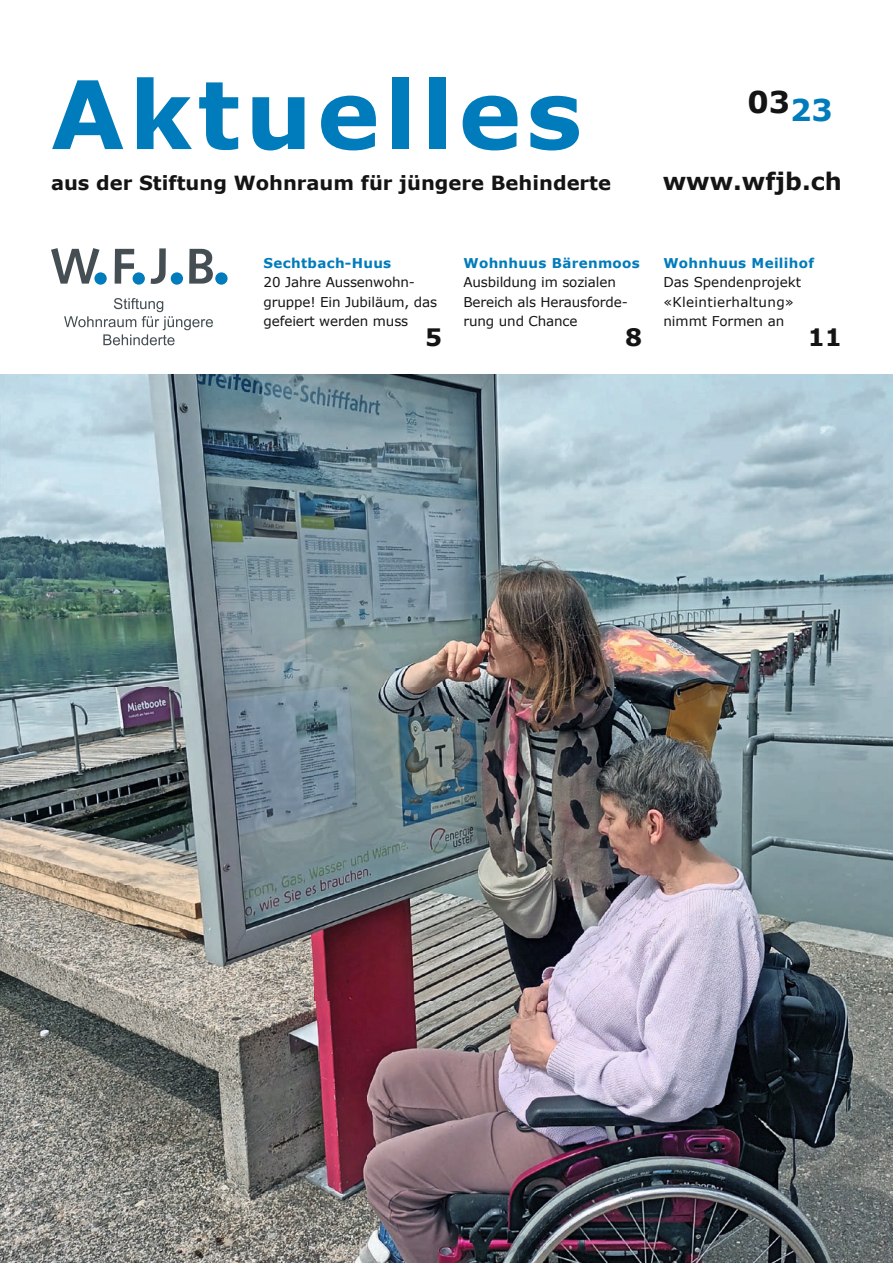
<style>
.page{position:relative;width:893px;height:1263px;background:#fff}
.page>*{position:absolute;margin:0;border:0;box-sizing:border-box;transform-origin:0 0}
.t1{font:700 94.5px "Verdana";letter-spacing:.05em;color:#007bbb}
.t2{font:700 30px "Verdana";color:#131413}
.t3{font:700 24px "Verdana";color:#131413}
.t4{font:700 19.5px "Verdana";color:#131413}
.t5{font:13.5px/19.5px "Verdana";letter-spacing:-.01em;color:#131413}
.t6{font:700 13.5px "Verdana";letter-spacing:.025em;color:#007bbb}
.s1{color:#007bbb}
</style>
<div class="page">
<svg style="left:189px;top:249px;width:24px;height:35px"></svg>
<svg style="left:115px;top:249px;width:19px;height:35px"></svg>
<svg style="left:51px;top:248px;width:48px;height:36px"></svg>
<svg style="left:94px;top:272px;width:13px;height:13px"></svg>
<div style="left:133px;top:272px;width:12px;height:13px;background:#007bbb;border-radius:50%"></div>
<div style="left:171px;top:272px;width:12px;height:13px;background:#007bbb;border-radius:50%"></div>
<svg style="left:215px;top:272px;width:13px;height:13px"></svg>
<svg style="left:151px;top:248px;width:15px;height:36px"></svg>
<svg style="left:64px;top:298px;width:149px;height:47px"></svg>
<img style="left:0;top:375px;width:893px;height:888px">
<h1 class="t1" style="left:51px;top:48px;width:533px">Aktuelles</h1>
<h3 class="t4" style="left:51px;top:169px;width:562px">aus der Stiftung Wohnraum für jüngere Behinderte</h3>
<h2 class="t2" style="left:747px;top:81px;width:87px">03<span class="s1">23</span></h2>
<h3 class="t3" style="left:663px;top:164px;width:181px">www.wfjb.ch</h3>
<p class="t6" style="left:264px;top:253px;width:129px">Sechtbach-Huus</p>
<p class="t5" style="left:264px;top:272px;width:175px">20 Jahre Aussenwohn&shy;gruppe! Ein Jubiläum, das gefeiert werden muss</p>
<h3 class="t3" style="left:425px;top:320px;width:19px">5</h3>
<p class="t6" style="left:463px;top:253px;width:178px">Wohnhuus Bärenmoos</p>
<p class="t5" style="left:463px;top:272px;width:166px">Ausbildung im sozialen<br>Bereich als Herausforde&shy;rung und Chance</p>
<h3 class="t3" style="left:625px;top:320px;width:19px">8</h3>
<p class="t6" style="left:663px;top:253px;width:152px">Wohnhuus Meilihof</p>
<p class="t5" style="left:663px;top:272px;width:139px">Das Spendenprojekt «Kleintierhaltung» nimmt Formen an</p>
<h3 class="t3" style="left:808px;top:320px;width:36px">11</h3>
</div>
